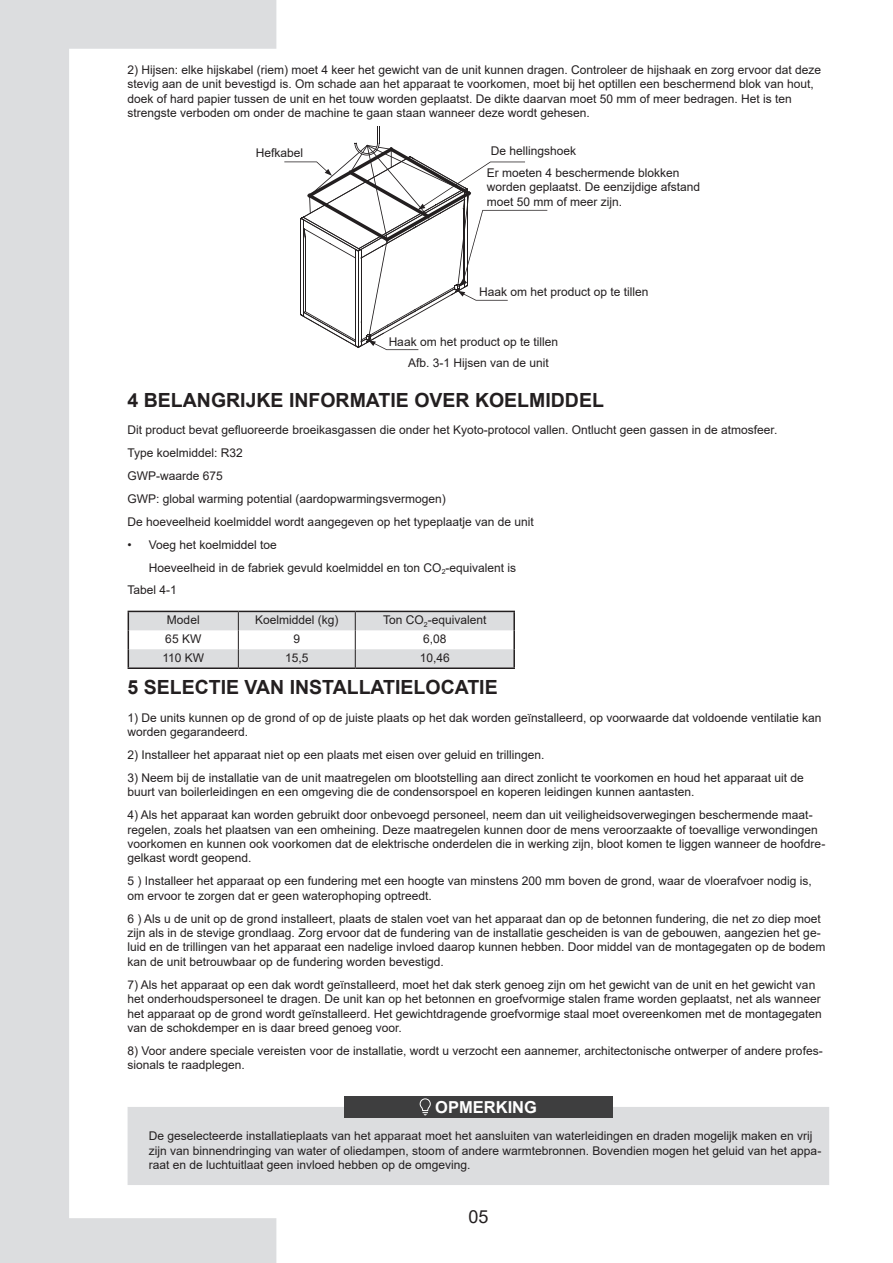
<style>
.page{position:relative;width:893px;height:1263px;background:#fff}
.page>*{position:absolute;margin:0;border:0;box-sizing:border-box;transform-origin:0 0}
.目录1{font:700 19.5px "Arial";color:#231f20}
.t1{font:18px "Arial";color:#231f20}
.t2{font:700 16.5px "Arial";color:#fff}
.段落样式1{font:12px/14.4px "Arial";color:#231f20}
.段落样式3{font:12px/14.4px "Arial";color:#231f20}
</style>
<div class="page">
<svg style="left:0;top:0;width:276px;height:1263px"></svg>
<svg style="left:128px;top:611px;width:387px;height:56px"></svg>
<hr style="left:128px;top:667px;width:110px;height:2px;background:#231f20">
<hr style="left:238px;top:667px;width:117px;height:2px;background:#231f20">
<hr style="left:355px;top:667px;width:160px;height:2px;background:#231f20">
<div style="left:128px;top:1107px;width:701px;height:78px;background:#dcdddf"></div>
<div style="left:344px;top:1096px;width:268px;height:21px;background:#3e3e3f"></div>
<svg style="left:419px;top:1098px;width:12px;height:17px"></svg>
<svg style="left:284px;top:126px;width:263px;height:224px"></svg>
<p class="段落样式1" style="left:128px;top:63px;width:695px">2) Hijsen: elke hijskabel (riem) moet 4 keer het gewicht van de unit kunnen dragen. Controleer de hijshaak en zorg ervoor dat deze stevig aan de unit bevestigd is. Om schade aan het apparaat te voorkomen, moet bij het optillen een beschermend blok van hout, doek of hard papier tussen de unit en het touw worden geplaatst. De dikte daarvan moet 50 mm of meer bedragen. Het is ten strengste verboden om onder de machine te gaan staan wanneer deze wordt gehesen.</p>
<p class="段落样式1" style="left:256px;top:146px;width:49px">Hefkabel</p>
<p class="段落样式1" style="left:491px;top:144px;width:87px">De hellingshoek</p>
<p class="段落样式1" style="left:487px;top:165px;width:215px">Er moeten 4 beschermende blokken worden geplaatst. De eenzijdige afstand moet 50 mm of meer zijn.</p>
<p class="段落样式1" style="left:479px;top:285px;width:171px">Haak om het product op te tillen</p>
<p class="段落样式1" style="left:389px;top:334px;width:171px">Haak om het product op te tillen</p>
<p class="段落样式1" style="left:408px;top:356px;width:142px">Afb. 3-1 Hijsen van de unit</p>
<p class="目录1" style="left:128px;top:386px;width:478px">4 BELANGRIJKE INFORMATIE OVER KOELMIDDEL</p>
<p class="段落样式1" style="left:128px;top:423px;width:651px">Dit product bevat gefluoreerde broeikasgassen die onder het Kyoto-protocol vallen. Ontlucht geen gassen in de atmosfeer.</p>
<p class="段落样式1" style="left:128px;top:445px;width:117px">Type koelmiddel: R32</p>
<p class="段落样式1" style="left:128px;top:468px;width:97px">GWP-waarde 675</p>
<p class="段落样式1" style="left:128px;top:491px;width:320px">GWP: global warming potential (aardopwarmingsvermogen)</p>
<p class="段落样式1" style="left:128px;top:514px;width:408px">De hoeveelheid koelmiddel wordt aangegeven op het typeplaatje van de unit</p>
<p class="段落样式1" style="left:128px;top:537px;width:151px">• Voeg het koelmiddel toe</p>
<p class="段落样式1" style="left:149px;top:560px;width:369px">Hoeveelheid in de fabriek gevuld koelmiddel en ton CO<sub>2</sub>-equivalent is</p>
<p class="段落样式1" style="left:128px;top:583px;width:51px">Tabel 4-1</p>
<p class="段落样式1" style="left:167px;top:613px;width:34px">Model</p>
<p class="段落样式1" style="left:255px;top:613px;width:85px">Koelmiddel (kg)</p>
<p class="段落样式1" style="left:383px;top:613px;width:105px">Ton CO<sub>2</sub>-equivalent</p>
<p class="段落样式1" style="left:165px;top:632px;width:38px">65 KW</p>
<p class="段落样式1" style="left:293px;top:632px;width:8px">9</p>
<p class="段落样式1" style="left:423px;top:632px;width:25px">6,08</p>
<p class="段落样式1" style="left:162px;top:651px;width:43px">110 KW</p>
<p class="段落样式1" style="left:285px;top:651px;width:25px">15,5</p>
<p class="段落样式1" style="left:420px;top:651px;width:32px">10,46</p>
<p class="目录1" style="left:128px;top:673px;width:372px">5 SELECTIE VAN INSTALLATIELOCATIE</p>
<p class="段落样式1" style="left:128px;top:710px;width:695px">1) De units kunnen op de grond of op de juiste plaats op het dak worden geïnstalleerd, op voorwaarde dat voldoende ventilatie kan worden gegarandeerd.</p>
<p class="段落样式1" style="left:128px;top:747px;width:418px">2) Installeer het apparaat niet op een plaats met eisen over geluid en trillingen.</p>
<p class="段落样式1" style="left:128px;top:770px;width:678px">3) Neem bij de installatie van de unit maatregelen om blootstelling aan direct zonlicht te voorkomen en houd het apparaat uit de buurt van boilerleidingen en een omgeving die de condensorspoel en koperen leidingen kunnen aantasten.</p>
<p class="段落样式1" style="left:128px;top:808px;width:699px">4) Als het apparaat kan worden gebruikt door onbevoegd personeel, neem dan uit veiligheidsoverwegingen beschermende maat&shy;regelen, zoals het plaatsen van een omheining. Deze maatregelen kunnen door de mens veroorzaakte of toevallige verwondingen voorkomen en kunnen ook voorkomen dat de elektrische onderdelen die in werking zijn, bloot komen te liggen wanneer de hoofdre&shy;gelkast wordt geopend.</p>
<p class="段落样式1" style="left:128px;top:874px;width:686px">5 ) Installeer het apparaat op een fundering met een hoogte van minstens 200 mm boven de grond, waar de vloerafvoer nodig is, om ervoor te zorgen dat er geen waterophoping optreedt.</p>
<p class="段落样式1" style="left:128px;top:911px;width:699px">6 ) Als u de unit op de grond installeert, plaats de stalen voet van het apparaat dan op de betonnen fundering, die net zo diep moet zijn als in de stevige grondlaag. Zorg ervoor dat de fundering van de installatie gescheiden is van de gebouwen, aangezien het ge&shy;luid en de trillingen van het apparaat een nadelige invloed daarop kunnen hebben. Door middel van de montagegaten op de bodem kan de unit betrouwbaar op de fundering worden bevestigd.</p>
<p class="段落样式1" style="left:128px;top:977px;width:696px">7) Als het apparaat op een dak wordt geïnstalleerd, moet het dak sterk genoeg zijn om het gewicht van de unit en het gewicht van het onderhoudspersoneel te dragen. De unit kan op het betonnen en groefvormige stalen frame worden geplaatst, net als wanneer het apparaat op de grond wordt geïnstalleerd. Het gewichtdragende groefvormige staal moet overeenkomen met de montagegaten van de schokdemper en is daar breed genoeg voor.</p>
<p class="段落样式1" style="left:128px;top:1043px;width:697px">8) Voor andere speciale vereisten voor de installatie, wordt u verzocht een aannemer, architectonische ontwerper of andere profes&shy;sionals te raadplegen.</p>
<p class="t2" style="left:435px;top:1095px;width:103px">OPMERKING</p>
<p class="段落样式3" style="left:149px;top:1128px;width:674px">De geselecteerde installatieplaats van het apparaat moet het aansluiten van waterleidingen en draden mogelijk maken en vrij zijn van binnendringing van water of oliedampen, stoom of andere warmtebronnen. Bovendien mogen het geluid van het appa&shy;raat en de luchtuitlaat geen invloed hebben op de omgeving.</p>
<h2 class="t1" style="left:468px;top:1204px;width:22px">05</h2>
</div>
